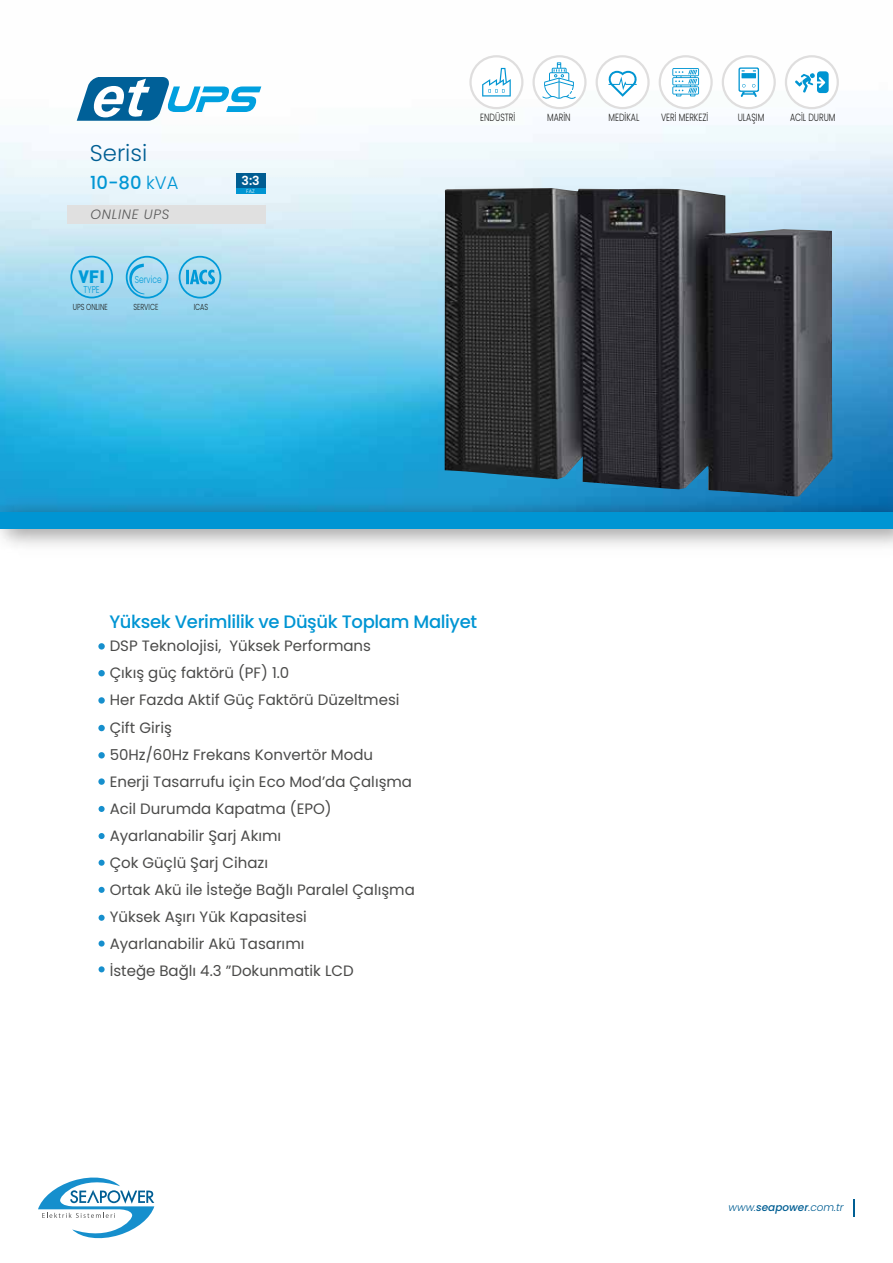
<style>
.page{position:relative;width:893px;height:1263px;background:#fff}
.page>*{position:absolute;margin:0;border:0;box-sizing:border-box;transform-origin:0 0}
.t1{font:300 22.8px "Poppins";color:#005e93}
.t2{font:500 18px "Poppins";letter-spacing:-.02em;color:#0095d3}
.t3{font:500 18px "Poppins";color:#0096d4}
.t4{font:900 17.55px "DI Nbek";color:#009ad8}
.t5{font:15px/27px "Poppins";color:#4a4a49}
.t6{font:italic 300 13.5px "Poppins";letter-spacing:.05em;color:#5a5a5a}
.t7{font:600 12.45px "Poppins";color:#fff}
.t8{font:300 10.5px "Poppins";color:#1d1d1b;scale:.75 1}
.t9{font:italic 300 10.5px "Poppins";color:#005e93}
.t10{font:300 10.05px "Poppins";color:#009ad8;scale:.75 1}
.t11{font:300 8.7px "Poppins";color:#1d1d1b;scale:.75 1}
.t12{font:300 5.1px "Poppins";color:#fff}
.s1{font-weight:300}
.s2{font-weight:500}
</style>
<div class="page">
<img style="left:0;top:57px;width:893px;height:434px">
<img style="left:0;top:491px;width:893px;height:55px">
<div style="left:0;top:512px;width:893px;height:17px;background:#0095d3"></div>
<svg style="left:853px;top:1199px;width:2px;height:17px"></svg>
<div style="left:98px;top:643px;width:7px;height:7px;background:#168fcd;border-radius:50%"></div>
<svg style="left:98px;top:697px;width:7px;height:7px"></svg>
<div style="left:98px;top:670px;width:7px;height:6px;background:#168fcd;border-radius:50%"></div>
<div style="left:98px;top:725px;width:7px;height:6px;background:#168fcd;border-radius:50%"></div>
<div style="left:98px;top:752px;width:7px;height:6px;background:#168fcd;border-radius:50%"></div>
<div style="left:98px;top:778px;width:7px;height:7px;background:#168fcd;border-radius:50%"></div>
<svg style="left:99px;top:806px;width:6px;height:6px"></svg>
<svg style="left:99px;top:833px;width:6px;height:6px"></svg>
<svg style="left:99px;top:860px;width:6px;height:6px"></svg>
<svg style="left:99px;top:887px;width:6px;height:6px"></svg>
<svg style="left:99px;top:915px;width:6px;height:6px"></svg>
<div style="left:99px;top:940px;width:6px;height:7px;background:#168fcd;border-radius:50%"></div>
<svg style="left:99px;top:966px;width:6px;height:6px"></svg>
<div style="left:236px;top:173px;width:29px;height:15px;background:#005d92"></div>
<div style="left:236px;top:188px;width:29px;height:6px;background:#0095d2"></div>
<div style="left:67px;top:205px;width:198px;height:19px;background:#e0e0e0"></div>
<div style="left:659px;top:55px;width:54px;height:54px;background:#dfdede;border-radius:50%"></div>
<div style="left:661px;top:57px;width:49px;height:50px;background:#fff;border-radius:50%"></div>
<svg style="left:672px;top:68px;width:27px;height:28px"></svg>
<div style="left:596px;top:55px;width:54px;height:54px;background:#dfdede;border-radius:50%"></div>
<div style="left:598px;top:57px;width:49px;height:50px;background:#fff;border-radius:50%"></div>
<svg style="left:608px;top:71px;width:29px;height:26px"></svg>
<div style="left:722px;top:55px;width:54px;height:54px;background:#dfdede;border-radius:50%"></div>
<div style="left:724px;top:57px;width:50px;height:50px;background:#fff;border-radius:50%"></div>
<svg style="left:739px;top:67px;width:20px;height:30px"></svg>
<div style="left:785px;top:55px;width:54px;height:54px;background:#dfdede;border-radius:50%"></div>
<div style="left:787px;top:57px;width:50px;height:50px;background:#fff;border-radius:50%"></div>
<svg style="left:795px;top:71px;width:34px;height:22px"></svg>
<div style="left:469px;top:55px;width:54px;height:54px;background:#dfdede;border-radius:50%"></div>
<div style="left:472px;top:57px;width:49px;height:50px;background:#fff;border-radius:50%"></div>
<svg style="left:482px;top:68px;width:29px;height:29px"></svg>
<div style="left:532px;top:55px;width:55px;height:54px;background:#dfdede;border-radius:50%"></div>
<div style="left:535px;top:57px;width:49px;height:50px;background:#fff;border-radius:50%"></div>
<svg style="left:542px;top:62px;width:34px;height:37px"></svg>
<svg style="left:70px;top:256px;width:43px;height:42px;background:#96d4ec"></svg>
<svg style="left:126px;top:256px;width:42px;height:42px;background:#8ed0eb"></svg>
<svg style="left:179px;top:256px;width:42px;height:42px;background:#81cbe8"></svg>
<svg style="left:38px;top:1177px;width:116px;height:62px"></svg>
<img style="left:444px;top:188px;width:388px;height:308px">
<svg style="left:77px;top:77px;width:184px;height:44px"></svg>
<h1 class="t1" style="left:90px;top:140px;width:59px">Serisi</h1>
<p class="t3" style="left:90px;top:172px;width:90px">10-80 <span class="s1">kVA</span></p>
<p class="t6" style="left:91px;top:207px;width:80px">ONLINE UPS</p>
<p class="t4" style="left:78px;top:265px;width:28px">VFI</p>
<p class="t10" style="left:84px;top:284px;width:23px">TYPE</p>
<p class="t11" style="left:73px;top:301px;width:49px">UPS ONLINE</p>
<p class="t10" style="left:135px;top:274px;width:37px">Service</p>
<p class="t11" style="left:133px;top:301px;width:35px">SERVICE</p>
<p class="t11" style="left:194px;top:301px;width:21px">ICAS</p>
<p class="t7" style="left:242px;top:174px;width:20px">3:3</p>
<p class="t12" style="left:246px;top:188px;width:10px">FAZ</p>
<p class="t8" style="left:480px;top:112px;width:48px">ENDÜSTRİ</p>
<p class="t8" style="left:547px;top:112px;width:33px">MARİN</p>
<p class="t8" style="left:609px;top:112px;width:43px">MEDİKAL</p>
<p class="t8" style="left:661px;top:112px;width:64px">VERİ MERKEZİ</p>
<p class="t8" style="left:738px;top:112px;width:37px">ULAŞIM</p>
<p class="t8" style="left:790px;top:112px;width:62px">ACİL DURUM</p>
<p class="t2" style="left:109px;top:611px;width:369px">Yüksek Verimlilik ve Düşük Toplam Maliyet</p>
<p class="t5" style="left:110px;top:633px;width:307px">DSP Teknolojisi, Yüksek Performans<br>Çıkış güç faktörü (PF) 1.0<br>Her Fazda Aktif Güç Faktörü Düzeltmesi<br>Çift Giriş<br>50Hz/60Hz Frekans Konvertör Modu<br>Enerji Tasarrufu için Eco Mod’da Çalışma<br>Acil Durumda Kapatma (EPO)<br>Ayarlanabilir Şarj Akımı<br>Çok Güçlü Şarj Cihazı<br>Ortak Akü ile İsteğe Bağlı Paralel Çalışma<br>Yüksek Aşırı Yük Kapasitesi<br>Ayarlanabilir Akü Tasarımı<br>İsteğe Bağlı 4.3 ”Dokunmatik LCD</p>
<p class="t9" style="left:729px;top:1201px;width:117px">www.<span class="s2">seapower</span>.com.tr</p>
</div>
